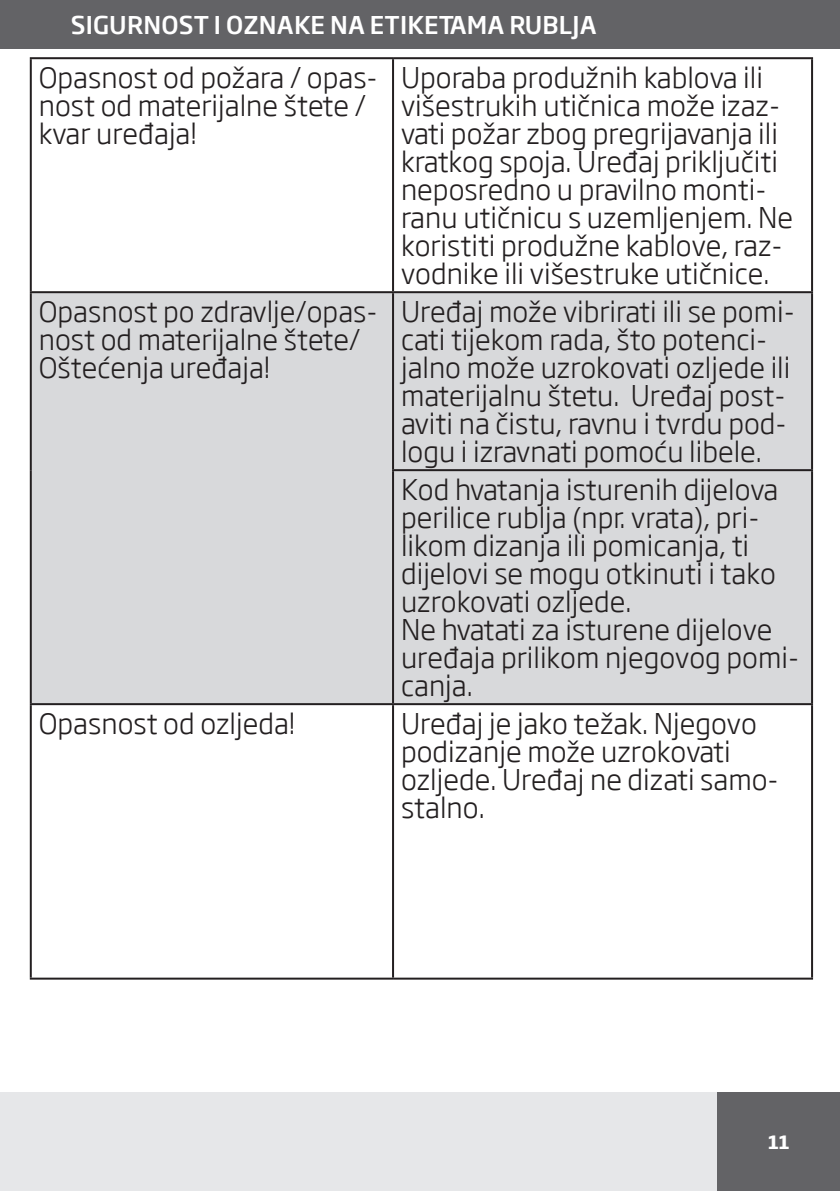
<style>
.page{position:relative;width:840px;height:1191px;background:#fff}
.page>*{position:absolute;margin:0;border:0;box-sizing:border-box;transform-origin:0 0}
.instrukcja-okladka{font:300 28px/28px "Soho Gothic Pro";color:#231f20}
.rozdzial{font:500 24px "Soho Gothic Pro";letter-spacing:.005em;color:#fff}
.t1{font:700 18px "Soho Gothic Pro";color:#fff}
</style>
<div class="page">
<hr style="left:0;top:0;width:1px;height:49px;background:#636366">
<div style="left:32px;top:293px;width:778px;height:410px;background:#d8d9db"></div>
<div style="left:393px;top:470px;width:418px;height:234px;background:#d8d9db"></div>
<hr style="left:30px;top:57px;width:363px;height:2px;background:#231f20">
<hr style="left:30px;top:59px;width:2px;height:232px;background:#231f20">
<hr style="left:393px;top:57px;width:419px;height:2px;background:#231f20">
<hr style="left:392px;top:59px;width:2px;height:232px;background:#231f20">
<hr style="left:810px;top:59px;width:2px;height:232px;background:#231f20">
<hr style="left:30px;top:291px;width:363px;height:2px;background:#231f20">
<hr style="left:30px;top:293px;width:2px;height:177px;background:#231f20">
<hr style="left:393px;top:291px;width:419px;height:2px;background:#231f20">
<hr style="left:392px;top:293px;width:2px;height:176px;background:#231f20">
<hr style="left:810px;top:293px;width:2px;height:176px;background:#231f20">
<hr style="left:30px;top:470px;width:2px;height:233px;background:#231f20">
<hr style="left:392px;top:469px;width:420px;height:2px;background:#231f20">
<hr style="left:392px;top:471px;width:2px;height:232px;background:#231f20">
<hr style="left:810px;top:471px;width:2px;height:232px;background:#231f20">
<hr style="left:30px;top:703px;width:363px;height:2px;background:#231f20">
<hr style="left:30px;top:705px;width:2px;height:272px;background:#231f20">
<hr style="left:393px;top:703px;width:419px;height:2px;background:#231f20">
<hr style="left:392px;top:705px;width:2px;height:272px;background:#231f20">
<hr style="left:810px;top:705px;width:2px;height:272px;background:#231f20">
<hr style="left:30px;top:977px;width:363px;height:2px;background:#231f20">
<hr style="left:393px;top:977px;width:419px;height:2px;background:#231f20">
<div style="left:1px;top:0;width:838px;height:49px;background:#636366"></div>
<div style="left:0;top:1092px;width:839px;height:99px;background:#e6e7e9"></div>
<div style="left:716px;top:1092px;width:123px;height:99px;background:#636366"></div>
<p class="rozdzial" style="left:71px;top:6px;width:527px">SIGURNOST I OZNAKE NA ETIKETAMA RUBLJA</p>
<p class="instrukcja-okladka" style="left:39px;top:62px;width:340px">Opasnost od požara / opas&shy;nost od materijalne štete / kvar uređaja!</p>
<p class="instrukcja-okladka" style="left:401px;top:62px;width:393px">Uporaba produžnih kablova ili višestrukih utičnica može izaz&shy;vati požar zbog pregrijavanja ili kratkog spoja. Uređaj priključiti neposredno u pravilno monti&shy;ranu utičnicu s uzemljenjem. Ne koristiti produžne kablove, raz&shy;vodnike ili višestruke utičnice.</p>
<p class="instrukcja-okladka" style="left:39px;top:296px;width:340px">Opasnost po zdravlje/opas&shy;nost od materijalne štete/</p>
<p class="instrukcja-okladka" style="left:39px;top:352px;width:233px">Oštećenja uređaja!</p>
<p class="instrukcja-okladka" style="left:401px;top:296px;width:395px">Uređaj može vibrirati ili se pomi&shy;cati tijekom rada, što potenci&shy;jalno može uzrokovati ozljede ili materijalnu štetu. Uređaj post&shy;aviti na čistu, ravnu i tvrdu pod&shy;logu i izravnati pomoću libele.</p>
<p class="instrukcja-okladka" style="left:401px;top:474px;width:378px">Kod hvatanja isturenih dijelova perilice rublja (npr. vrata), pri&shy;likom dizanja ili pomicanja, ti dijelovi se mogu otkinuti i tako uzrokovati ozljede.</p>
<p class="instrukcja-okladka" style="left:401px;top:614px;width:399px">Ne hvatati za isturene dijelove uređaja prilikom njegovog pomi&shy;canja.</p>
<p class="instrukcja-okladka" style="left:39px;top:708px;width:258px">Opasnost od ozljeda!</p>
<p class="instrukcja-okladka" style="left:401px;top:708px;width:379px">Uređaj je jako težak. Njegovo podizanje može uzrokovati ozljede. Uređaj ne dizati samo&shy;stalno.</p>
<p class="t1" style="left:767px;top:1127px;width:23px">11</p>
</div>
